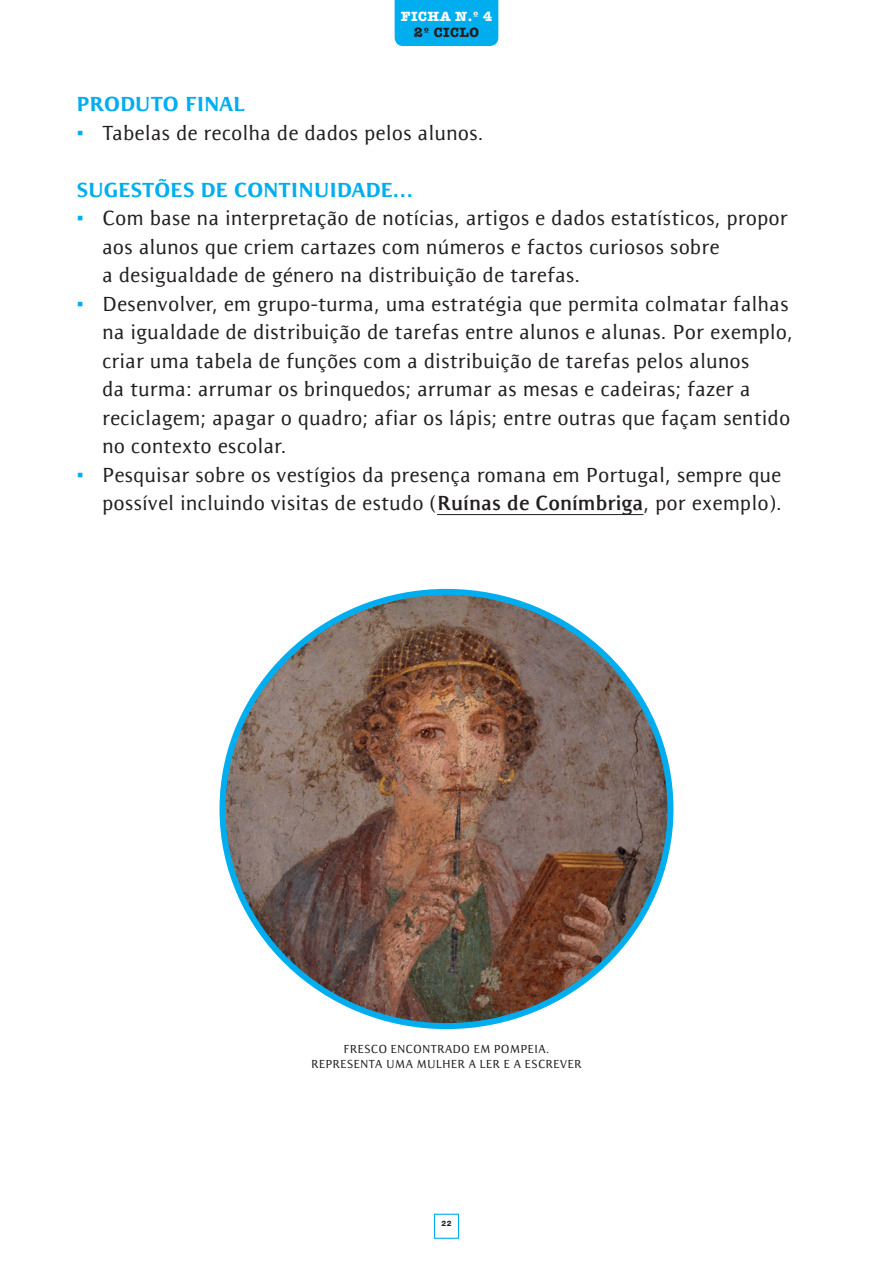
<style>
.page{position:relative;width:893px;height:1263px;background:#fff}
.page>*{position:absolute;margin:0;border:0;box-sizing:border-box;transform-origin:0 0}
.t1{font:500 21px/28.5px "Resavska Sans ITC Std";color:#231f20}
.t2{font:900 21px "Resavska Sans ITC Std";color:#00aeef}
.t3{font:700 13.8px "American Typewriter";color:#fff}
.t4{font:700 13.8px "American Typewriter";color:#231f20}
.t5{font:500 12px "Resavska Sans ITC Std";color:#231f20}
.t6{font:800 7.5px "Helvetica Neue";color:#231f20}
.s1{color:#00aeef}
.s2{font-weight:700}
</style>
<div class="page">
<div style="left:434px;top:1214px;width:25px;height:25px;border:1px solid #00aeef"></div>
<hr style="left:437px;top:514px;width:206px;height:1px;background:#231f20">
<div style="left:395px;top:0;width:103px;height:46px;background:#00aeef"></div>
<img style="left:222px;top:592px;width:448px;height:434px">
<p class="t3" style="left:401px;top:4px;width:93px">FICHA N.º 4</p>
<p class="t4" style="left:414px;top:20px;width:40px">2º CICLO</p>
<p class="t2" style="left:77px;top:91px;width:170px">PRODUTO FINAL</p>
<p class="t1" style="left:77px;top:118px;width:409px"><span class="s1">•</span> Tabelas de recolha de dados pelos alunos.</p>
<p class="t2" style="left:77px;top:177px;width:338px">SUGESTÕES DE CONTINUIDADE…</p>
<p class="t1" style="left:102px;top:204px;width:687px;text-indent:-26px"><span class="s1">•</span> Com base na interpretação de notícias, artigos e dados estatísticos, propor aos alunos que criem cartazes com números e factos curiosos sobre<br>a desigualdade de género na distribuição de tarefas.</p>
<p class="t1" style="left:102px;top:289px;width:692px;text-indent:-26px"><span class="s1">•</span> Desenvolver, em grupo-turma, uma estratégia que permita colmatar falhas na igualdade de distribuição de tarefas entre alunos e alunas. Por exemplo, criar uma tabela de funções com a distribuição de tarefas pelos alunos<br>da turma: arrumar os brinquedos; arrumar as mesas e cadeiras; fazer a reciclagem; apagar o quadro; afiar os lápis; entre outras que façam sentido no contexto escolar.</p>
<p class="t1" style="left:77px;top:460px;width:707px;text-align:right"><span class="s1">•</span> Pesquisar sobre os vestígios da presença romana em Portugal, sempre que possível incluindo visitas de estudo (<span class="s2">Ruínas de Conímbriga</span>, por exemplo).</p>
<p class="t5" style="left:344px;top:1041px;width:15px">Fresco</p>
<p class="t5" style="left:391px;top:1041px;width:9px">encontrado</p>
<p class="t5" style="left:473px;top:1041px;width:36px">em Pompeia</p>
<p class="t5" style="left:546px;top:1041px;width:5px">.</p>
<p class="t5" style="left:311px;top:1056px;width:16px">Representa</p>
<p class="t5" style="left:386px;top:1056px;width:10px">uma</p>
<p class="t5" style="left:417px;top:1056px;width:34px">mu lher</p>
<p class="t5" style="left:468px;top:1056px;width:65px">a ler eaescrever</p>
<p class="t6" style="left:441px;top:1219px;width:12px">22</p>
</div>
